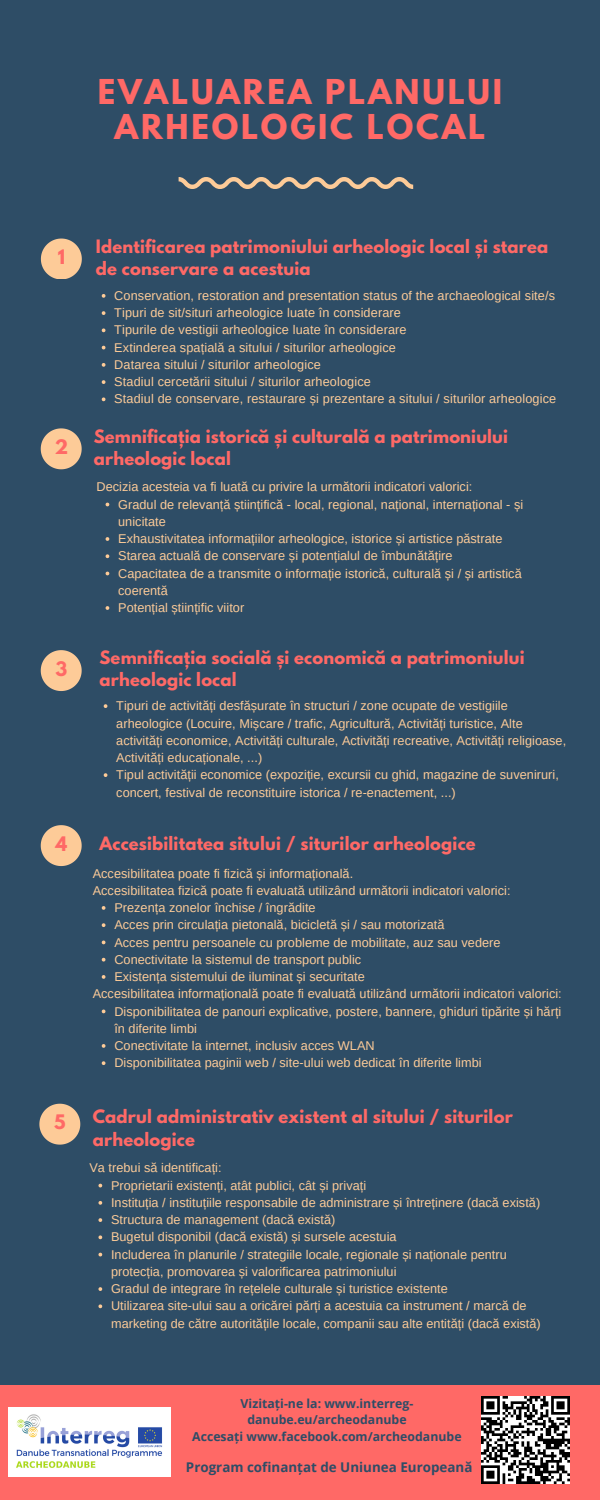
<style>
.page{position:relative;width:600px;height:1500px;background:#2e4d66}
.page>*{position:absolute;margin:0;border:0;box-sizing:border-box;transform-origin:0 0}
.t1{font:700 30.4px/35.2px "League Spartan";letter-spacing:.09em;color:#ff6966;text-align:center}
.t2{font:700 17.8px "League Spartan";color:#ff6966}
.t3{font:700 16.4px/22.5px "League Spartan";letter-spacing:.01em;color:#ff6966}
.t4{font:700 13.4px "Open Sans";color:#2e4d66}
.t5{font:12.7px/17.2px "Arimo";letter-spacing:.005em;color:#fdcb98}
.t6{font:700 12.3px/16.6px "Open Sans";color:#2e4d66;text-align:center}
</style>
<div class="page">
<div style="left:0;top:1386px;width:600px;height:114px;background:#ff6966"></div>
<svg style="left:41px;top:239px;width:41px;height:40px"></svg>
<svg style="left:102px;top:294px;width:3px;height:4px"></svg>
<svg style="left:102px;top:311px;width:3px;height:4px"></svg>
<svg style="left:102px;top:328px;width:3px;height:4px"></svg>
<svg style="left:102px;top:363px;width:3px;height:4px"></svg>
<svg style="left:102px;top:380px;width:3px;height:4px"></svg>
<svg style="left:102px;top:397px;width:3px;height:4px"></svg>
<svg style="left:41px;top:428px;width:41px;height:41px"></svg>
<svg style="left:106px;top:537px;width:3px;height:4px"></svg>
<svg style="left:106px;top:554px;width:3px;height:4px"></svg>
<svg style="left:106px;top:606px;width:3px;height:4px"></svg>
<svg style="left:41px;top:650px;width:41px;height:41px"></svg>
<svg style="left:104px;top:704px;width:3px;height:4px"></svg>
<svg style="left:104px;top:773px;width:3px;height:4px"></svg>
<svg style="left:41px;top:825px;width:41px;height:41px"></svg>
<svg style="left:102px;top:906px;width:3px;height:4px"></svg>
<svg style="left:102px;top:923px;width:3px;height:4px"></svg>
<svg style="left:102px;top:958px;width:3px;height:4px"></svg>
<svg style="left:102px;top:975px;width:3px;height:4px"></svg>
<svg style="left:102px;top:1044px;width:3px;height:4px"></svg>
<svg style="left:102px;top:1061px;width:3px;height:4px"></svg>
<svg style="left:40px;top:1104px;width:40px;height:41px"></svg>
<svg style="left:98px;top:1184px;width:4px;height:3px"></svg>
<svg style="left:98px;top:1201px;width:4px;height:4px"></svg>
<svg style="left:98px;top:1218px;width:4px;height:4px"></svg>
<svg style="left:98px;top:1235px;width:4px;height:4px"></svg>
<svg style="left:98px;top:1253px;width:4px;height:3px"></svg>
<svg style="left:98px;top:1287px;width:4px;height:4px"></svg>
<svg style="left:98px;top:1304px;width:4px;height:4px"></svg>
<svg style="left:179px;top:177px;width:234px;height:12px"></svg>
<img style="left:8px;top:1407px;width:163px;height:69px">
<img style="left:482px;top:1396px;width:88px;height:88px">
<p class="t1" style="left:98px;top:78px;width:406px">EVALUAREA PLANULUI<br>ARHEOLOGIC LOCAL</p>
<p class="t2" style="left:58px;top:248px;width:9px">1</p>
<p class="t3" style="left:96px;top:237px;width:454px">Identificarea patrimoniului arheologic local și starea de conservare a acestuia</p>
<p class="t5" style="left:114px;top:287px;width:442px">Conservation, restoration and presentation status of the archaeological site/s</p>
<p class="t5" style="left:114px;top:304px;width:288px">Tipuri de sit/situri arheologice luate în considerare</p>
<p class="t5" style="left:114px;top:321px;width:294px">Tipurile de vestigii arheologice luate în considerare</p>
<p class="t5" style="left:114px;top:339px;width:283px">Extinderea spațială a sitului / siturilor arheologice</p>
<p class="t5" style="left:114px;top:356px;width:208px">Datarea sitului / siturilor arheologice</p>
<p class="t5" style="left:114px;top:373px;width:258px">Stadiul cercetării sitului / siturilor arheologice</p>
<p class="t5" style="left:114px;top:390px;width:443px">Stadiul de conservare, restaurare și prezentare a sitului / siturilor arheologice</p>
<p class="t2" style="left:55px;top:438px;width:15px">2</p>
<p class="t3" style="left:94px;top:427px;width:416px">Semnificația istorică și culturală a patrimoniului arheologic local</p>
<p class="t5" style="left:97px;top:478px;width:377px">Decizia acesteia va fi luată cu privire la următorii indicatori valorici:</p>
<p class="t2" style="left:55px;top:660px;width:13px">3</p>
<p class="t2" style="left:55px;top:835px;width:13px">4</p>
<p class="t2" style="left:54px;top:1113px;width:13px">5</p>
<p class="t5" style="left:118px;top:496px;width:407px">Gradul de relevanță științifică - local, regional, național, internațional - și unicitate</p>
<p class="t5" style="left:118px;top:530px;width:386px">Exhaustivitatea informațiilor arheologice, istorice și artistice păstrate</p>
<p class="t5" style="left:118px;top:547px;width:336px">Starea actuală de conservare și potențialul de îmbunătățire</p>
<p class="t5" style="left:118px;top:565px;width:405px">Capacitatea de a transmite o informație istorică, culturală și / și artistică coerentă</p>
<p class="t5" style="left:118px;top:599px;width:128px">Potențial științific viitor</p>
<p class="t3" style="left:99px;top:648px;width:427px">Semnificația socială și economică a patrimoniului arheologic local</p>
<p class="t5" style="left:116px;top:697px;width:451px">Tipuri de activități desfășurate în structuri / zone ocupate de vestigiile arheologice (Locuire, Mișcare / trafic, Agricultură, Activități turistice, Alte activități economice, Activități culturale, Activități recreative, Activități religioase, Activități educaționale, ...)</p>
<p class="t5" style="left:116px;top:766px;width:444px">Tipul activității economice (expoziție, excursii cu ghid, magazine de suveniruri, concert, festival de reconstituire istorica / re-enactement, ...)</p>
<p class="t3" style="left:99px;top:834px;width:378px">Accesibilitatea sitului / siturilor arheologice</p>
<p class="t5" style="left:93px;top:865px;width:262px">Accesibilitatea poate fi fizică și informațională.</p>
<p class="t5" style="left:93px;top:882px;width:419px">Accesibilitatea fizică poate fi evaluată utilizând următorii indicatori valorici:</p>
<p class="t5" style="left:114px;top:899px;width:203px">Prezența zonelor închise / îngrădite</p>
<p class="t5" style="left:114px;top:916px;width:332px">Acces prin circulația pietonală, bicicletă și / sau motorizată</p>
<p class="t5" style="left:114px;top:934px;width:388px">Acces pentru persoanele cu probleme de mobilitate, auz sau vedere</p>
<p class="t5" style="left:114px;top:951px;width:248px">Conectivitate la sistemul de transport public</p>
<p class="t5" style="left:114px;top:968px;width:252px">Existența sistemului de iluminat și securitate</p>
<p class="t5" style="left:114px;top:1003px;width:449px">Disponibilitatea de panouri explicative, postere, bannere, ghiduri tipărite și hărți în diferite limbi</p>
<p class="t5" style="left:114px;top:1037px;width:262px">Conectivitate la internet, inclusiv acces WLAN</p>
<p class="t5" style="left:114px;top:1054px;width:369px">Disponibilitatea paginii web / site-ului web dedicat în diferite limbi</p>
<p class="t5" style="left:93px;top:985px;width:471px">Accesibilitatea informațională poate fi evaluată utilizând următorii indicatori valorici:</p>
<p class="t3" style="left:93px;top:1108px;width:422px">Cadrul administrativ existent al sitului / siturilor arheologice</p>
<p class="t5" style="left:89px;top:1159px;width:134px">Va trebui să identificați:</p>
<p class="t5" style="left:111px;top:1177px;width:257px">Proprietarii existenți, atât publici, cât și privați</p>
<p class="t5" style="left:111px;top:1194px;width:431px">Instituția / instituțiile responsabile de administrare și întreținere (dacă există)</p>
<p class="t5" style="left:111px;top:1211px;width:226px">Structura de management (dacă există)</p>
<p class="t5" style="left:111px;top:1228px;width:287px">Bugetul disponibil (dacă există) și sursele acestuia</p>
<p class="t5" style="left:111px;top:1246px;width:397px">Includerea în planurile / strategiile locale, regionale și naționale pentru protecția, promovarea și valorificarea patrimoniului</p>
<p class="t5" style="left:111px;top:1280px;width:338px">Gradul de integrare în rețelele culturale și turistice existente</p>
<p class="t5" style="left:111px;top:1297px;width:431px">Utilizarea site-ului sau a oricărei părți a acestuia ca instrument / marcă de marketing de către autoritățile locale, companii sau alte entități (dacă există)</p>
<p class="t6" style="left:241px;top:1395px;width:174px">Vizitați-ne la: www.interreg&shy;danube.eu/archeodanube</p>
<p class="t6" style="left:192px;top:1428px;width:271px">Accesați www.facebook.com/archeodanube</p>
<p class="t4" style="left:186px;top:1458px;width:288px">Program cofinanțat de Uniunea Europeană</p>
</div>
